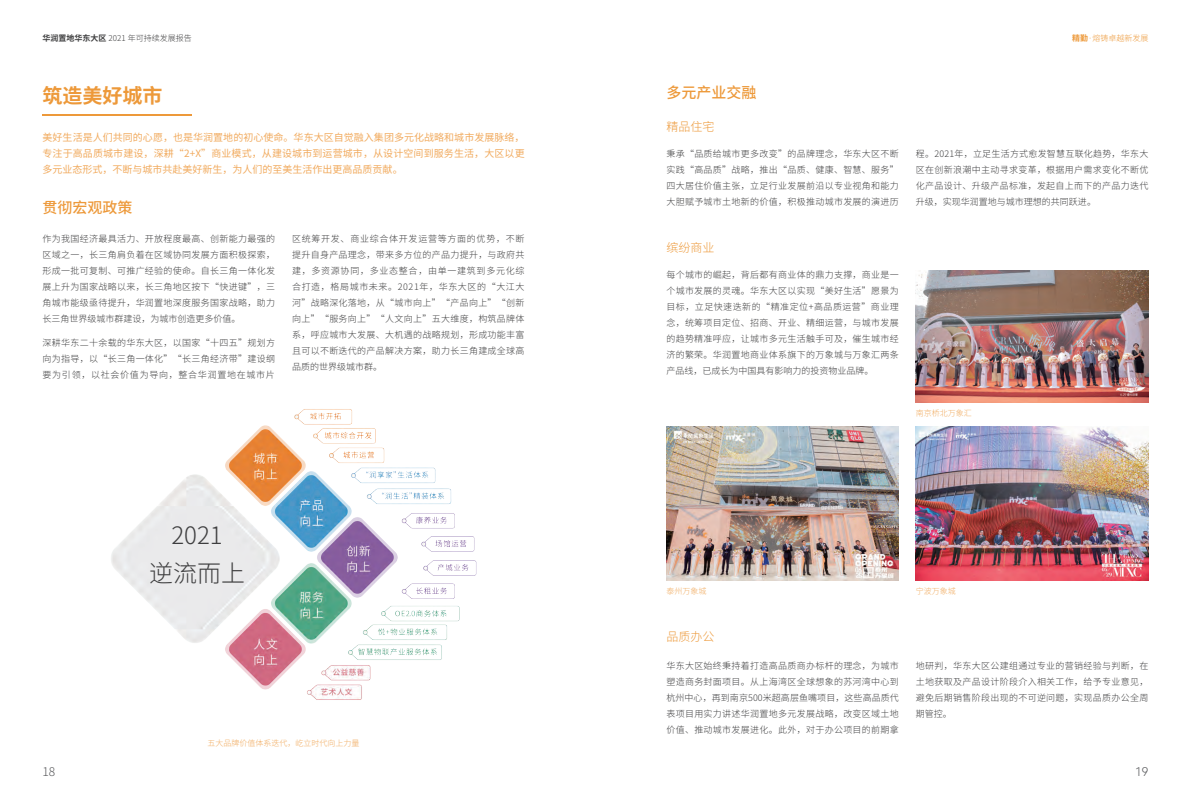
<style>
.page{position:relative;width:1191px;height:808px;background:#fff}
.page>*{position:absolute;margin:0;border:0;box-sizing:border-box;transform-origin:0 0}
.t1{font:300 24px/38.4px "Source Han Sans CN";color:#3e3e3f;text-align:center}
.t2{font:700 20px "Source Han Sans CN";color:#ed993a}
.t3{font:500 15px "Source Han Sans CN";color:#ed993a}
.t4{font:300 12px "Source Han Sans CN";color:#ed993a}
.t5{font:300 12px "Source Han Sans CN";color:#57585a}
.t6{font:12px "Harmony OS Sans SC Light";color:#57585a}
.t7{font:10px/16px "Source Han Sans CN";color:#f1aa5e;text-align:justify}
.t8{font:300 9px/16px "Source Han Sans CN";letter-spacing:.035em;color:#3e3e3f;text-align:justify}
.t9{font:300 8px "Source Han Sans CN";color:#f1aa5e}
.t10{font:300 8px "Source Han Sans CN";color:#3e3e3f}
.t11{font:300 8px "Source Han Sans CN";color:#ed993a}
.s1{font-weight:700}
</style>
<div class="page">
<img style="left:111px;top:409px;width:366px;height:291px">
<hr style="left:43px;top:115px;width:149px;height:1px;background:#ed993a">
<img style="left:915px;top:270px;width:233px;height:132px">
<img style="left:666px;top:426px;width:233px;height:155px">
<img style="left:916px;top:426px;width:232px;height:155px">
<p class="t10" style="left:43px;top:34px;width:151px"><span class="s1">华润置地华东大区</span> 2021 年可持续发展报告</p>
<p class="t11" style="left:1072px;top:34px;width:78px"><span class="s1">精勤</span>·熔铸卓越新发展</p>
<h2 class="t2" style="left:43px;top:84px;width:121px">筑造美好城市</h2>
<p class="t7" style="left:43px;top:129px;width:483px">美好生活是人们共同的心愿，也是华润置地的初心使命。华东大区自觉融入集团多元化战略和城市发展脉络，专注于高品质城市建设，深耕“2+X”商业模式，从建设城市到运营城市，从设计空间到服务生活，大区以更多元业态形式，不断与城市共赴美好新生，为人们的至美生活作出更高品质贡献。</p>
<h3 class="t3" style="left:43px;top:199px;width:91px">贯彻宏观政策</h3>
<p class="t8" style="left:43px;top:231px;width:234px">作为我国经济最具活力、开放程度最高、创新能力最强的区域之一，长三角肩负着在区域协同发展方面积极探索，形成一批可复制、可推广经验的使命。自长三角一体化发展上升为国家战略以来，长三角地区按下“快进键”，三角城市能级亟待提升，华润置地深度服务国家战略，助力长三角世界级城市群建设，为城市创造更多价值。</p>
<p class="t8" style="left:43px;top:335px;width:234px">深耕华东二十余载的华东大区，以国家“十四五”规划方向为指导，以“长三角一体化”“长三角经济带”建设纲要为引领，以社会价值为导向，整合华润置地在城市片</p>
<p class="t8" style="left:292px;top:231px;width:234px">区统筹开发、商业综合体开发运营等方面的优势，不断提升自身产品理念，带来多方位的产品力提升，与政府共建，多资源协同，多业态整合，由单一建筑到多元化综合打造，格局城市未来。2021年，华东大区的“大江大河”战略深化落地，从“城市向上”“产品向上”“创新向上”“服务向上”“人文向上”五大维度，构筑品牌体系，呼应城市大发展、大机遇的战略规划，形成功能丰富且可以不断迭代的产品解决方案，助力长三角建成全球高品质的世界级城市群。</p>
<h1 class="t1" style="left:149px;top:516px;width:97px">2021<br>逆流而上</h1>
<p class="t9" style="left:207px;top:738px;width:153px">五大品牌价值体系迭代，屹立时代向上力量</p>
<h3 class="t3" style="left:666px;top:84px;width:91px">多元产业交融</h3>
<h3 class="t4" style="left:666px;top:120px;width:49px">精品住宅</h3>
<p class="t8" style="left:666px;top:146px;width:234px">秉承“品质给城市更多改变”的品牌理念，华东大区不断实践“高品质”战略，推出“品质、健康、智慧、服务”四大居住价值主张，立足行业发展前沿以专业视角和能力大胆赋予城市土地新的价值，积极推动城市发展的演进历</p>
<h3 class="t4" style="left:666px;top:241px;width:49px">缤纷商业</h3>
<p class="t8" style="left:666px;top:267px;width:234px">每个城市的崛起，背后都有商业体的鼎力支撑，商业是一个城市发展的灵魂。华东大区以实现“美好生活”愿景为目标，立足快速迭新的“精准定位+高品质运营”商业理念，统筹项目定位、招商、开业、精细运营，与城市发展的趋势精准呼应，让城市多元生活触手可及，催生城市经济的繁荣。华润置地商业体系旗下的万象城与万象汇两条产品线，已成长为中国具有影响力的投资物业品牌。</p>
<p class="t8" style="left:916px;top:146px;width:234px">程。2021年，立足生活方式愈发智慧互联化趋势，华东大区在创新浪潮中主动寻求变革，根据用户需求变化不断优化产品设计、升级产品标准，发起自上而下的产品力迭代升级，实现华润置地与城市理想的共同跃进。</p>
<p class="t9" style="left:916px;top:409px;width:57px">南京桥北万象汇</p>
<p class="t9" style="left:666px;top:586px;width:41px">泰州万象城</p>
<p class="t9" style="left:915px;top:586px;width:41px">宁波万象城</p>
<h3 class="t4" style="left:666px;top:630px;width:49px">品质办公</h3>
<p class="t8" style="left:666px;top:658px;width:234px">华东大区始终秉持着打造高品质商办标杆的理念，为城市塑造商务封面项目。从上海湾区全球想象的苏河湾中心到杭州中心，再到南京500米超高层鱼嘴项目，这些高品质代表项目用实力讲述华润置地多元发展战略，改变区域土地价值、推动城市发展进化。此外，对于办公项目的前期拿</p>
<p class="t8" style="left:916px;top:658px;width:234px">地研判，华东大区公建组通过专业的营销经验与判断，在土地获取及产品设计阶段介入相关工作，给予专业意见，避免后期销售阶段出现的不可逆问题，实现品质办公全周期管控。</p>
<h3 class="t5" style="left:43px;top:765px;width:14px">18</h3>
<h3 class="t6" style="left:1135px;top:763px;width:15px">19</h3>
</div>
